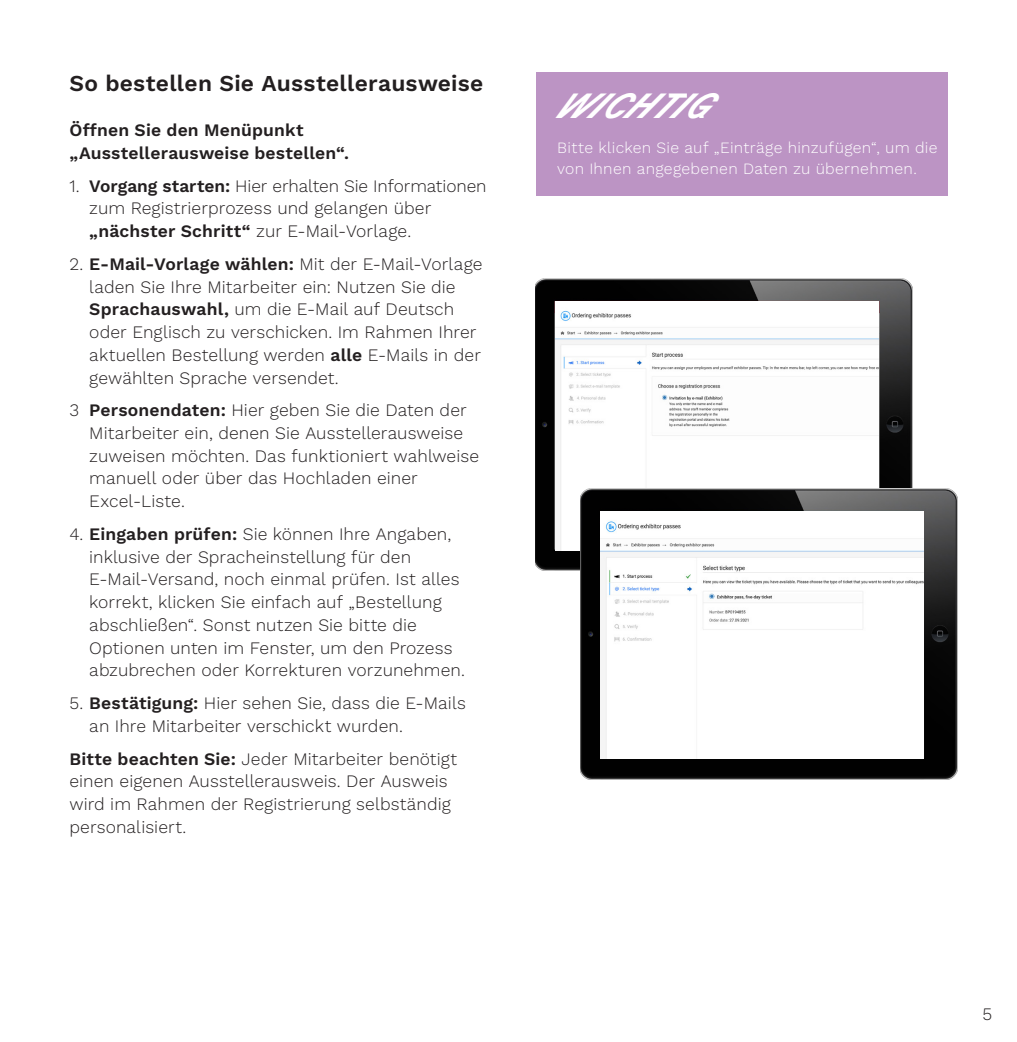
<style>
.page{position:relative;width:1017px;height:1042px;background:#fff}
.page>*{position:absolute;margin:0;border:0;box-sizing:border-box;transform-origin:0 0}
.t1{font:700 35px "GT Planar Italic 45";color:#fff}
.t2{font:600 22.75px "Work Sans";letter-spacing:.01em;color:#231f20}
.t3{font:300 17.5px/22.8px "Work Sans";letter-spacing:.005em;color:#231f20}
.t4{font:600 17.5px/22.8px "Work Sans";letter-spacing:.01em;color:#231f20}
.t5{font:300 15.75px/21px "Work Sans";letter-spacing:.02em;color:#fff}
.s1{font-weight:600}
</style>
<div class="page">
<img style="left:535px;top:279px;width:377px;height:291px">
<img style="left:555px;top:302px;width:324px;height:248px">
<img style="left:580px;top:488px;width:378px;height:292px">
<img style="left:601px;top:511px;width:322px;height:247px">
<div style="left:536px;top:72px;width:411px;height:124px;background:#bc94c4"></div>
<p class="t2" style="left:69px;top:66px;width:415px">So bestellen Sie Ausstellerausweise</p>
<p class="t4" style="left:69px;top:118px;width:281px">Öffnen Sie den Menüpunkt „Ausstellerausweise bestellen“.</p>
<p class="t3" style="left:89px;top:173px;width:399px;text-indent:-20px">1. <span class="s1">Vorgang starten:</span> Hier erhalten Sie Informationen zum Registrierprozess und gelangen über <span class="s1">„nächster Schritt“</span> zur E- Mail-Vorlage.</p>
<p class="t3" style="left:89px;top:252px;width:395px;text-indent:-20px">2. <span class="s1">E-Mail-Vorlage wählen:</span> Mit der E- Mail-Vorlage laden Sie Ihre Mitarbeiter ein: Nutzen Sie die <span class="s1">Sprachauswahl,</span> um die E- Mail auf Deutsch oder Englisch zu verschicken. Im Rahmen Ihrer aktuellen Bestellung werden <span class="s1">alle</span> E- Mails in der gewählten Sprache versendet.</p>
<p class="t3" style="left:89px;top:398px;width:391px;text-indent:-20px">3 <span class="s1">Personendaten:</span> Hier geben Sie die Daten der Mitarbeiter ein, denen Sie Ausstellerausweise zuweisen möchten. Das funktioniert wahlweise manuell oder über das Hochladen einer<br>Excel- Liste.</p>
<p class="t3" style="left:89px;top:522px;width:377px;text-indent:-20px">4. <span class="s1">Eingaben prüfen:</span> Sie können Ihre Angaben, inklusive der Spracheinstellung für den<br>E- Mail-Versand, noch einmal prüfen. Ist alles korrekt, klicken Sie einfach auf „Bestellung abschließen“. Sonst nutzen Sie bitte die Optionen unten im Fenster, um den Prozess abzubrechen oder Korrekturen vorzunehmen.</p>
<p class="t3" style="left:89px;top:691px;width:378px;text-indent:-20px">5. <span class="s1">Bestätigung:</span> Hier sehen Sie, dass die E- Mails an Ihre Mitarbeiter verschickt wurden.</p>
<p class="t3" style="left:69px;top:746px;width:389px"><span class="s1">Bitte beachten Sie:</span> Jeder Mitarbeiter benötigt einen eigenen Ausstellerausweis. Der Ausweis wird im Rahmen der Registrierung selbständig personalisiert.</p>
<p class="t1" style="left:557px;top:84px;width:156px">WICHTIG</p>
<p class="t5" style="left:557px;top:137px;width:382px">Bitte klicken Sie auf „Einträge hinzufügen“, um die von Ihnen angegebenen Daten zu übernehmen.</p>
<p class="t3" style="left:982px;top:1002px;width:11px">5</p>
</div>
